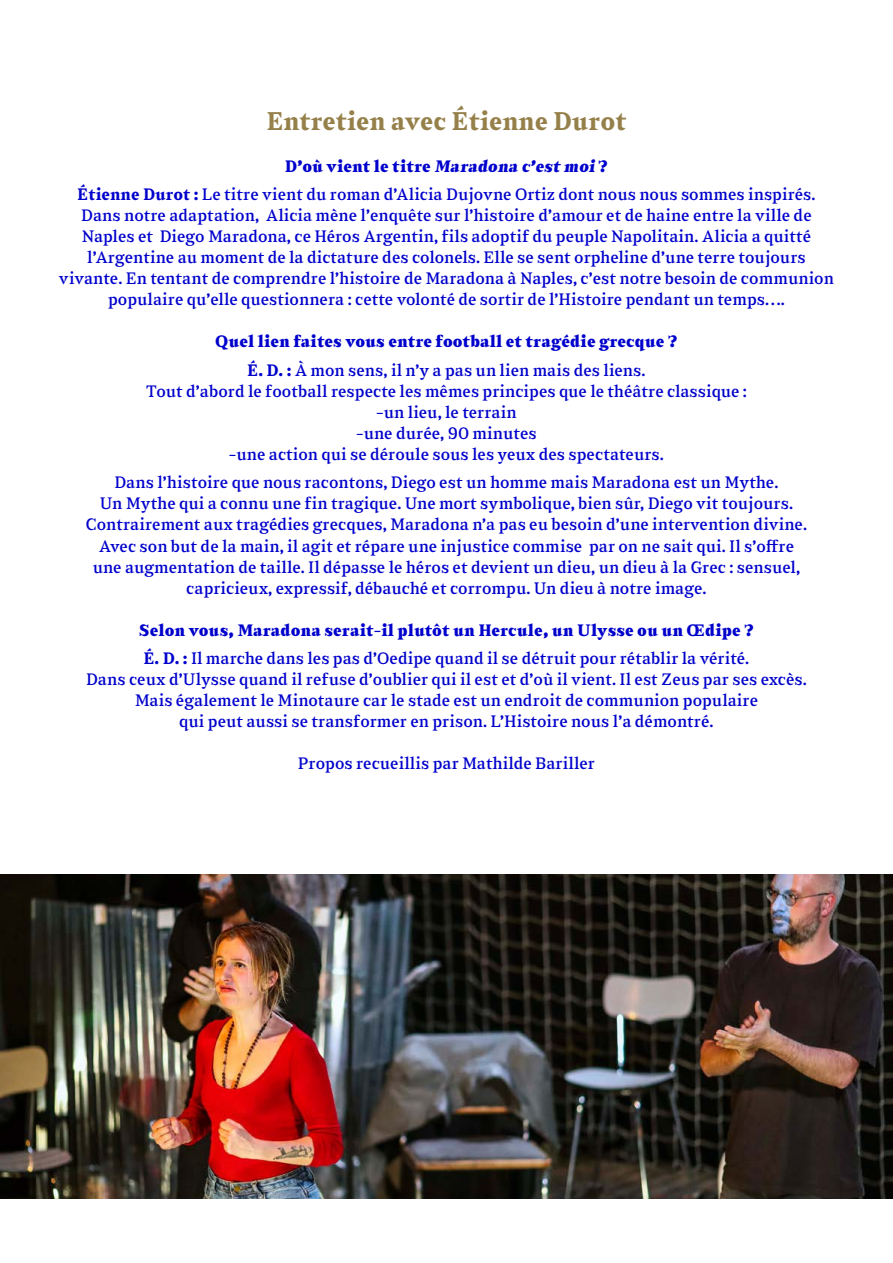
<style>
.page{position:relative;width:893px;height:1263px;background:#fff}
.page>*{position:absolute;margin:0;border:0;box-sizing:border-box;transform-origin:0 0}
.t1{font:700 25.5px "Sabre";color:#96804a}
.t2{font:16.5px/21px "Sabre";color:#00c;text-align:center}
.t3{font:900 16.5px/28.5px "Sabre";color:#00c;text-align:center}
.s1{font-weight:900}
.s2{font-weight:700}
.s3{font-weight:400}
</style>
<div class="page">
<img style="left:0;top:874px;width:893px;height:324px">
<h1 class="t1" style="left:266px;top:105px;width:362px">Entretien avec Étienne Durot</h1>
<p class="t2" style="left:77px;top:152px;width:740px;line-height:28.5px"><span class="s1">D ’ où vi e nt l e titr e Maradona c’est moi ?<br></span><span class="s2">Étienne Durot :</span> Le titre vient du roman d’Alicia Dujovne Ortiz dont nous nous sommes inspirés.</p>
<p class="t2" style="left:59px;top:205px;width:777px">Dans notre adaptation, Alicia mène l’enquête sur l’histoire d’amour et de haine entre la ville de Naples et Diego Maradona, ce Héros Argentin, fils adoptif du peuple Napolitain. Alicia a quitté l’Argentine au moment de la dictature des colonels. Elle se sent orpheline d’une terre toujours vivante. En tentant de comprendre l’histoire de Maradona à Naples, c’est notre besoin de communion populaire qu’elle questionnera : cette volonté de sortir de l’Histoire pendant un temps….</p>
<p class="t3" style="left:215px;top:328px;width:464px">Quel lien faites vous entre football et tragédie grecque ?<br><span class="s2">É. D. :</span> <span class="s3">À mon sens, il n’y a pas un lien mais des liens.</span></p>
<p class="t2" style="left:146px;top:381px;width:603px">Tout d’abord le football respecte les mêmes principes que le théâtre classique : -un lieu, le terrain<br>-une durée, 90 minutes<br>-une action qui se déroule sous les yeux des spectateurs.</p>
<p class="t2" style="left:86px;top:472px;width:723px">Dans l’histoire que nous racontons, Diego est un homme mais Maradona est un Mythe.<br>Un Mythe qui a connu une fin tragique. Une mort symbolique, bien sûr, Diego vit toujours.<br>Contrairement aux tragédies grecques, Maradona n’a pas eu besoin d’une intervention divine.<br>Avec son but de la main, il agit et répare une injustice commise par on ne sait qui. Il s’offre une augmentation de taille. Il dépasse le héros et devient un dieu, un dieu à la Grec : sensuel, capricieux, expressif, débauché et corrompu. Un dieu à notre image.</p>
<p class="t2" style="left:139px;top:616px;width:617px;line-height:28.5px;text-align:left"><span class="s1">Selon vous, Maradona serait-il plutôt un Hercule, un Ulysse ou un Œdipe ?<br></span><span class="s2">É. D. :</span> Il marche dans les pas d’Oedipe quand il se détruit pour rétablir la vérité.</p>
<p class="t2" style="left:86px;top:669px;width:722px">Dans ceux d’Ulysse quand il refuse d’oublier qui il est et d’où il vient. Il est Zeus par ses excès.<br>Mais également le Minotaure car le stade est un endroit de communion populaire<br>qui peut aussi se transformer en prison. L’Histoire nous l’a démontré.</p>
<p class="t2" style="left:298px;top:753px;width:299px">Propos recueillis par Mathilde Bariller</p>
</div>
